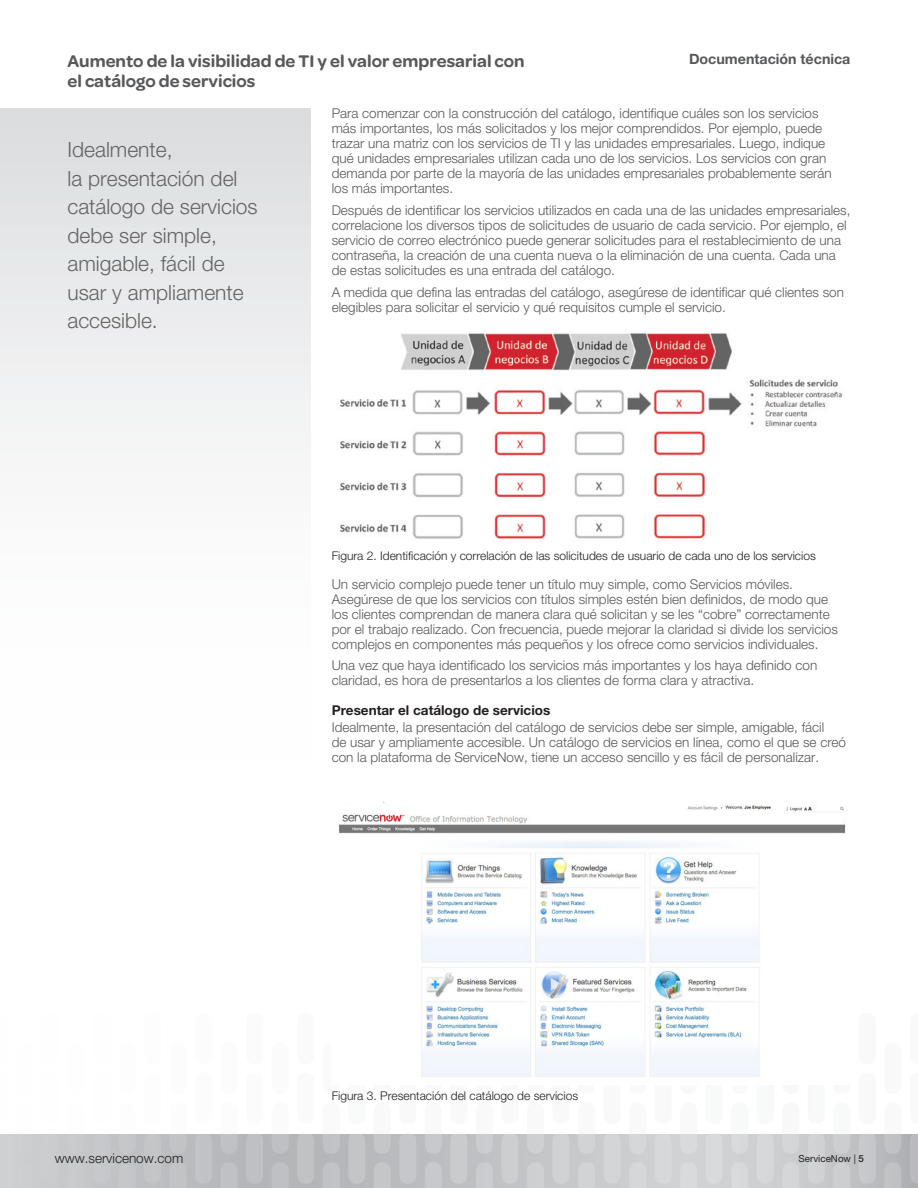
<style>
.page{position:relative;width:918px;height:1188px;background:#fff}
.page>*{position:absolute;margin:0;border:0;box-sizing:border-box;transform-origin:0 0}
.t1{font:300 21px/28.5px "Helvetica Neue LT Std";color:#646464}
.t2{font:600 18px "Omnes";color:#57585a}
.t3{font:700 14.25px "Helvetica Neue LT Std";color:#57585a}
.t4{font:300 13.5px/15px "Helvetica Neue LT Std";color:#57585a}
.t5{font:700 13.5px "Helvetica Neue LT Std";color:#231f20}
.t6{font:300 13.5px "Helvetica Neue LT Std";color:#231f20}
.t7{font:300 12px "Helvetica Neue LT Std";color:#231f20}
.t8{font:9.75px "Helvetica Neue LT Std";color:#231f20}
.s1{font-weight:500}
</style>
<div class="page">
<svg style="left:0;top:1134px;width:918px;height:54px;background:#c1c2c5"></svg>
<svg style="left:0;top:1134px;width:8px;height:50px"></svg>
<svg style="left:42px;top:1134px;width:17px;height:50px"></svg>
<svg style="left:93px;top:1134px;width:17px;height:50px"></svg>
<svg style="left:144px;top:1134px;width:17px;height:50px"></svg>
<svg style="left:195px;top:1134px;width:17px;height:50px"></svg>
<svg style="left:246px;top:1134px;width:17px;height:50px"></svg>
<svg style="left:297px;top:1134px;width:17px;height:50px"></svg>
<svg style="left:348px;top:1134px;width:17px;height:50px"></svg>
<svg style="left:399px;top:1134px;width:17px;height:50px"></svg>
<svg style="left:450px;top:1134px;width:17px;height:50px"></svg>
<svg style="left:501px;top:1134px;width:17px;height:50px"></svg>
<svg style="left:553px;top:1134px;width:17px;height:50px"></svg>
<svg style="left:604px;top:1134px;width:17px;height:50px"></svg>
<svg style="left:655px;top:1134px;width:17px;height:50px"></svg>
<svg style="left:706px;top:1134px;width:17px;height:50px"></svg>
<svg style="left:757px;top:1134px;width:17px;height:50px"></svg>
<svg style="left:808px;top:1134px;width:17px;height:50px"></svg>
<svg style="left:859px;top:1134px;width:17px;height:50px"></svg>
<svg style="left:910px;top:1134px;width:8px;height:50px"></svg>
<svg style="left:16px;top:1134px;width:17px;height:20px"></svg>
<svg style="left:67px;top:1134px;width:17px;height:20px"></svg>
<svg style="left:118px;top:1134px;width:18px;height:20px"></svg>
<svg style="left:170px;top:1134px;width:17px;height:20px"></svg>
<svg style="left:221px;top:1134px;width:17px;height:20px"></svg>
<svg style="left:272px;top:1134px;width:17px;height:20px"></svg>
<svg style="left:323px;top:1134px;width:17px;height:20px"></svg>
<svg style="left:374px;top:1134px;width:17px;height:20px"></svg>
<svg style="left:425px;top:1134px;width:17px;height:20px"></svg>
<svg style="left:476px;top:1134px;width:17px;height:20px"></svg>
<svg style="left:527px;top:1134px;width:17px;height:20px"></svg>
<svg style="left:578px;top:1134px;width:17px;height:20px"></svg>
<svg style="left:629px;top:1134px;width:17px;height:20px"></svg>
<svg style="left:680px;top:1134px;width:17px;height:20px"></svg>
<svg style="left:731px;top:1134px;width:17px;height:20px"></svg>
<svg style="left:782px;top:1134px;width:17px;height:20px"></svg>
<svg style="left:833px;top:1134px;width:17px;height:20px"></svg>
<svg style="left:884px;top:1134px;width:17px;height:20px"></svg>
<svg style="left:16px;top:1162px;width:17px;height:26px"></svg>
<svg style="left:67px;top:1162px;width:17px;height:26px"></svg>
<svg style="left:118px;top:1162px;width:18px;height:26px"></svg>
<svg style="left:170px;top:1162px;width:17px;height:26px"></svg>
<svg style="left:221px;top:1162px;width:17px;height:26px"></svg>
<svg style="left:272px;top:1162px;width:17px;height:26px"></svg>
<svg style="left:323px;top:1162px;width:17px;height:26px"></svg>
<svg style="left:374px;top:1162px;width:17px;height:26px"></svg>
<svg style="left:425px;top:1162px;width:17px;height:26px"></svg>
<svg style="left:476px;top:1162px;width:17px;height:26px"></svg>
<svg style="left:527px;top:1162px;width:17px;height:26px"></svg>
<svg style="left:578px;top:1162px;width:17px;height:26px"></svg>
<svg style="left:629px;top:1162px;width:17px;height:26px"></svg>
<svg style="left:680px;top:1162px;width:17px;height:26px"></svg>
<svg style="left:731px;top:1162px;width:17px;height:26px"></svg>
<svg style="left:782px;top:1162px;width:17px;height:26px"></svg>
<svg style="left:833px;top:1162px;width:17px;height:26px"></svg>
<svg style="left:884px;top:1162px;width:17px;height:26px"></svg>
<div style="left:0;top:109px;width:311px;height:745px;background:linear-gradient(to bottom,#e0e1e3,#fff)"></div>
<img style="left:339px;top:330px;width:503px;height:209px">
<img style="left:339px;top:802px;width:507px;height:275px">
<h2 class="t2" style="left:68px;top:50px;width:459px">Aumento de la visibilidad de TI y el valor empresarial con</h2>
<p class="t3" style="left:689px;top:50px;width:163px">Documentación técnica</p>
<h2 class="t2" style="left:68px;top:71px;width:190px">el catálogo de servicios</h2>
<p class="t4" style="left:332px;top:106px;width:502px">Para comenzar con la construcción del catálogo, identifique cuáles son los servicios más importantes, los más solicitados y los mejor comprendidos. Por ejemplo, puede trazar una matriz con los servicios de TI y las unidades empresariales. Luego, indique qué unidades empresariales utilizan cada uno de los servicios. Los servicios con gran demanda por parte de la mayoría de las unidades empresariales probablemente serán los más importantes.</p>
<p class="t4" style="left:332px;top:203px;width:520px">Después de identificar los servicios utilizados en cada una de las unidades empresariales, correlacione los diversos tipos de solicitudes de usuario de cada servicio. Por ejemplo, el servicio de correo electrónico puede generar solicitudes para el restablecimiento de una contraseña, la creación de una cuenta nueva o la eliminación de una cuenta. Cada una de estas solicitudes es una entrada del catálogo.</p>
<p class="t4" style="left:332px;top:284px;width:514px">A medida que defina las entradas del catálogo, asegúrese de identificar qué clientes son elegibles para solicitar el servicio y qué requisitos cumple el servicio.</p>
<h1 class="t1" style="left:68px;top:135px;width:192px">Idealmente,<br>la presentación del catálogo de servicios debe ser simple, amigable, fácil de usar y ampliamente accesible.</h1>
<p class="t7" style="left:332px;top:549px;width:486px">Figura 2. Identificación y correlación de las solicitudes de usuario de cada uno de los servicios</p>
<p class="t4" style="left:332px;top:576px;width:508px">Un servicio complejo puede tener un título muy simple, como Servicios móviles.<br>Asegúrese de que los servicios con títulos simples estén bien definidos, de modo que los clientes comprendan de manera clara qué solicitan y se les “cobre” correctamente por el trabajo realizado. Con frecuencia, puede mejorar la claridad si divide los servicios complejos en componentes más pequeños y los ofrece como servicios individuales.</p>
<p class="t4" style="left:332px;top:658px;width:487px">Una vez que haya identificado los servicios más importantes y los haya definido con claridad, es hora de presentarlos a los clientes de forma clara y atractiva.</p>
<p class="t5" style="left:332px;top:702px;width:220px">Presentar el catálogo de servicios</p>
<p class="t4" style="left:332px;top:720px;width:516px">Idealmente, la presentación del catálogo de servicios debe ser simple, amigable, fácil<br>de usar y ampliamente accesible. Un catálogo de servicios en línea, como el que se creó con la plataforma de ServiceNow, tiene un acceso sencillo y es fácil de personalizar.</p>
<p class="t7" style="left:332px;top:1089px;width:248px">Figura 3. Presentación del catálogo de servicios</p>
<p class="t6" style="left:55px;top:1150px;width:130px">www.servicenow.com</p>
<p class="t8" style="left:799px;top:1153px;width:67px">ServiceNow | <span class="s1">5</span></p>
</div>
